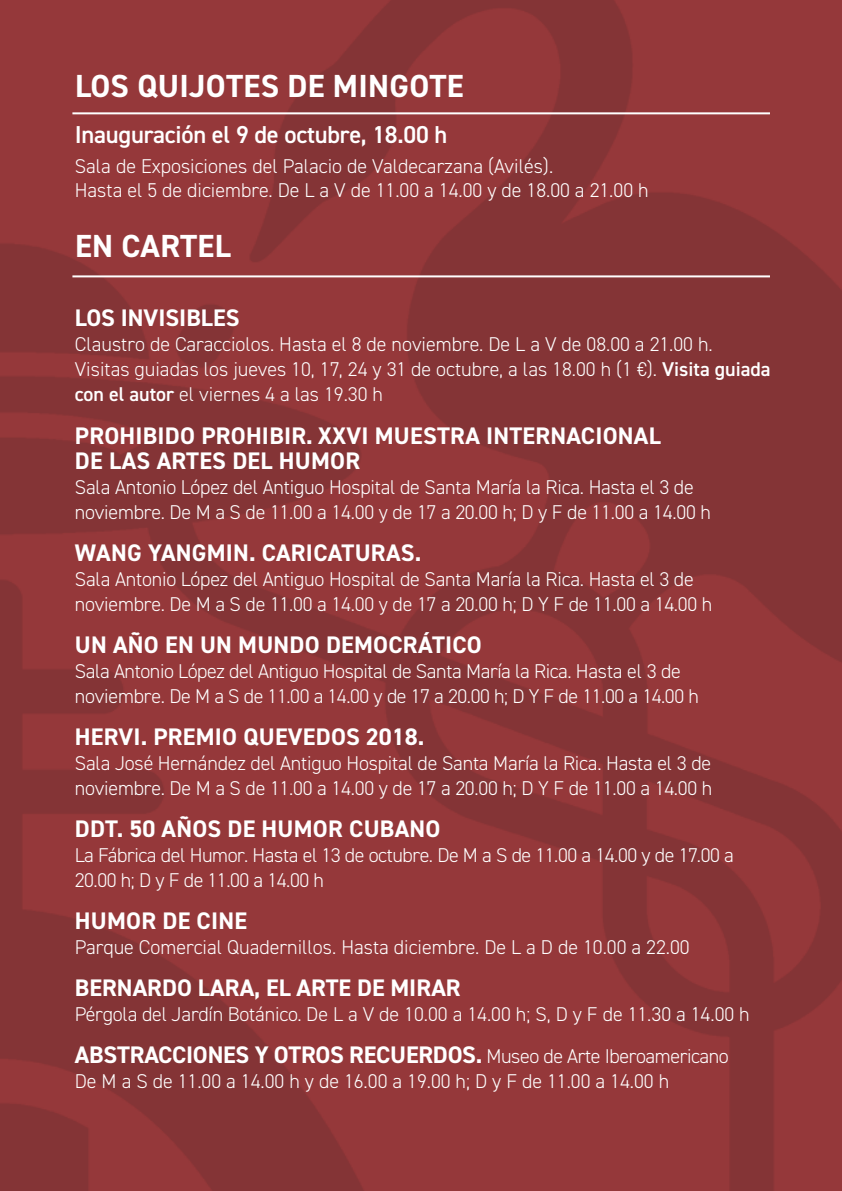
<style>
.page{position:relative;width:842px;height:1191px;background:#fff}
.page>*{position:absolute;margin:0;border:0;box-sizing:border-box;transform-origin:0 0}
.t1{font:700 32px "DIN2014";letter-spacing:.01em;color:#fff}
.t2{font:600 24.4px "DIN2014";letter-spacing:-.01em;color:#fff}
.t3{font:700 24px/25px "DIN2014";letter-spacing:.01em;color:#fff}
.t4{font:700 24px "DIN2014";letter-spacing:-.01em;color:#fff}
.t5{font:300 20px/25px "DIN2014";letter-spacing:-.01em;color:#fff}
.s1{font-weight:600}
.s2{font-weight:300;font-size:20px}
</style>
<div class="page">
<img style="left:0;top:0;width:842px;height:1191px">
<hr style="left:72px;top:275px;width:698px;height:2px;background:#fff">
<hr style="left:72px;top:112px;width:698px;height:2px;background:#fff">
<h1 class="t1" style="left:75px;top:65px;width:390px">LOS QUIJOTES DE MINGOTE</h1>
<p class="t2" style="left:75px;top:119px;width:374px">Inauguración el 9 de octubre, 18.00 h</p>
<p class="t5" style="left:75px;top:154px;width:575px;line-height:24px">Sala de Exposiciones del Palacio de Valdecarzana (Avilés).<br>Hasta el 5 de diciembre. De L a V de 11.00 a 14.00 y de 18.00 a 21.00 h</p>
<h1 class="t1" style="left:75px;top:225px;width:157px">EN CARTEL</h1>
<p class="t3" style="left:75px;top:305px;width:166px">LOS INVISIBLES</p>
<p class="t5" style="left:75px;top:332px;width:697px">Claustro de Caracciolos. Hasta el 8 de noviembre. De L a V de 08.00 a 21.00 h.<br>Visitas guiadas los jueves 10, 17, 24 y 31 de octubre, a las 18.00 h (1 €). <span class="s1">Visita guiada con el autor</span> el viernes 4 a las 19.30 h</p>
<p class="t3" style="left:75px;top:422px;width:587px">PROHIBIDO PROHIBIR. XXVI MUESTRA INTERNACIONAL<br>DE LAS ARTES DEL HUMOR</p>
<p class="t5" style="left:75px;top:474px;width:638px">Sala Antonio López del Antiguo Hospital de Santa María la Rica. Hasta el 3 de noviembre. De M a S de 11.00 a 14.00 y de 17 a 20.00 h; D y F de 11.00 a 14.00 h</p>
<p class="t3" style="left:75px;top:539px;width:348px">WANG YANGMIN. CARICATURAS.</p>
<p class="t5" style="left:75px;top:566px;width:639px">Sala Antonio López del Antiguo Hospital de Santa María la Rica. Hasta el 3 de noviembre. De M a S de 11.00 a 14.00 y de 17 a 20.00 h; D Y F de 11.00 a 14.00 h</p>
<p class="t3" style="left:75px;top:631px;width:408px">UN AÑO EN UN MUNDO DEMOCRÁTICO</p>
<p class="t5" style="left:75px;top:658px;width:625px">Sala Antonio López del Antiguo Hospital de Santa María la Rica. Hasta el 3 de noviembre. De M a S de 11.00 a 14.00 y de 17 a 20.00 h; D Y F de 11.00 a 14.00 h</p>
<p class="t3" style="left:75px;top:723px;width:351px">HERVI. PREMIO QUEVEDOS 2018.</p>
<p class="t5" style="left:75px;top:750px;width:639px">Sala José Hernández del Antiguo Hospital de Santa María la Rica. Hasta el 3 de noviembre. De M a S de 11.00 a 14.00 y de 17 a 20.00 h; D Y F de 11.00 a 14.00 h</p>
<p class="t3" style="left:75px;top:815px;width:367px">DDT. 50 AÑOS DE HUMOR CUBANO</p>
<p class="t5" style="left:75px;top:842px;width:661px">La Fábrica del Humor. Hasta el 13 de octubre. De M a S de 11.00 a 14.00 y de 17.00 a<br>20.00 h; D y F de 11.00 a 14.00 h</p>
<p class="t3" style="left:75px;top:907px;width:174px">HUMOR DE CINE</p>
<p class="t5" style="left:75px;top:934px;width:616px">Parque Comercial Quadernillos. Hasta diciembre. De L a D de 10.00 a 22.00</p>
<p class="t3" style="left:75px;top:974px;width:387px">BERNARDO LARA, EL ARTE DE MIRAR</p>
<p class="t5" style="left:75px;top:1001px;width:676px">Pérgola del Jardín Botánico. De L a V de 10.00 a 14.00 h; S, D y F de 11.30 a 14.00 h</p>
<p class="t4" style="left:75px;top:1038px;width:655px">ABSTRACCIONES Y OTROS RECUERDOS. <span class="s2">Museo de Arte Iberoamericano</span></p>
<p class="t5" style="left:75px;top:1068px;width:596px">De M a S de 11.00 a 14.00 h y de 16.00 a 19.00 h; D y F de 11.00 a 14.00 h</p>
</div>
